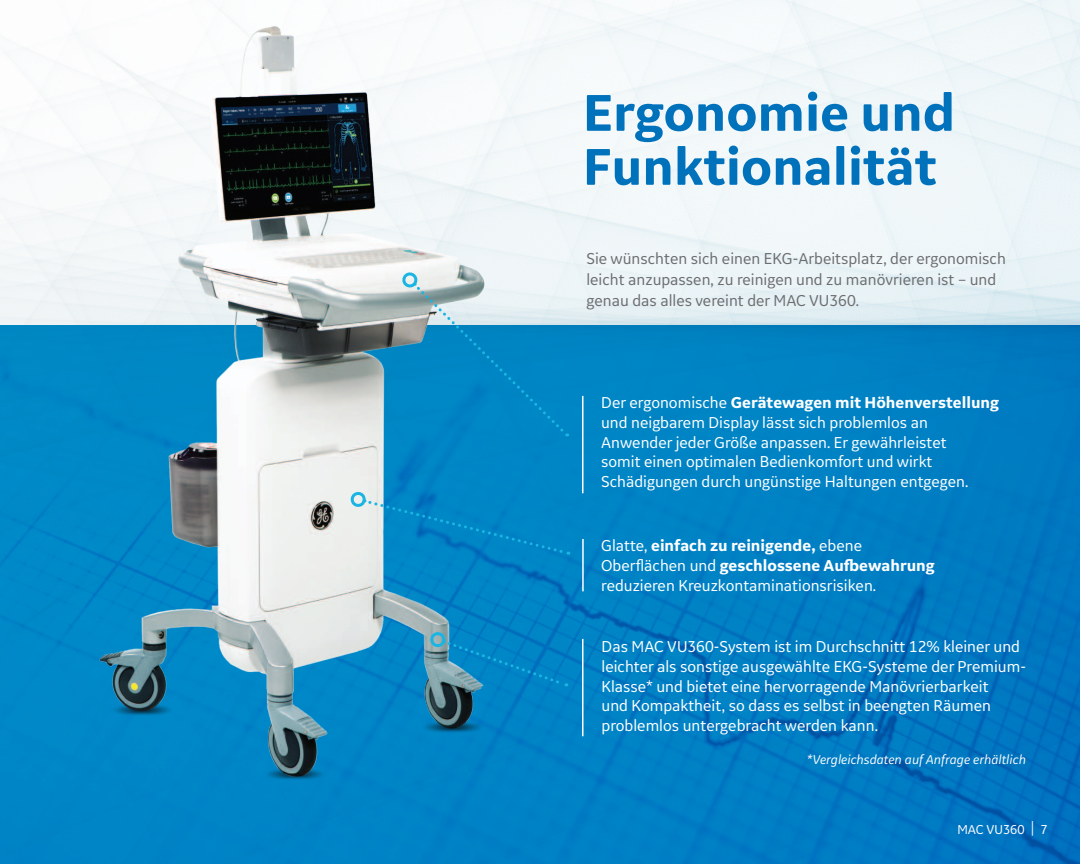
<style>
.page{position:relative;width:1080px;height:864px;background:#fff}
.page>*{position:absolute;margin:0;border:0;box-sizing:border-box;transform-origin:0 0}
.t1{font:700 54px/54px "GE Inspira Sans";color:#0072bc}
.t2{font:16.5px/19.8px "GE Inspira Sans";color:#fff}
.t3{font:16.5px/21px "GE Inspira Sans";color:#6c6d70}
.t4{font:italic 13.5px "GE Inspira Sans";color:#fff}
.t5{font:13.5px "GE Inspira Sans";color:#fff}
.s1{font-weight:700}
.s2{font-size:17.55px}
</style>
<div class="page">
<img style="left:0;top:0;width:1080px;height:326px">
<img style="left:0;top:326px;width:1080px;height:538px">
<img style="left:93px;top:19px;width:402px;height:791px">
<svg style="left:401px;top:273px;width:168px;height:164px;background:#45a1cb"></svg>
<hr style="left:582px;top:396px;width:2px;height:97px;background:#fff">
<svg style="left:348px;top:491px;width:221px;height:65px;background:#2494cb"></svg>
<svg style="left:427px;top:630px;width:140px;height:58px;background:#1c8abf"></svg>
<hr style="left:582px;top:539px;width:2px;height:52px;background:#fff">
<hr style="left:582px;top:639px;width:2px;height:97px;background:#fff">
<h1 class="t1" style="left:583px;top:84px;width:374px">Ergonomie und<br>Funktionalität</h1>
<p class="t3" style="left:586px;top:248px;width:421px">Sie wünschten sich einen EKG-Arbeitsplatz, der ergonomisch leicht anzupassen, zu reinigen und zu manövrieren ist – und genau das alles vereint der MAC VU360.</p>
<p class="t2" style="left:601px;top:392px;width:399px">Der ergonomische <span class="s1">Gerätewagen mit Höhenverstellung </span>und neigbarem Display lässt sich problemlos an Anwender jeder Größe anpassen. Er gewährleistet<br>somit einen optimalen Bedienkomfort und wirkt Schädigungen durch ungünstige Haltungen entgegen.</p>
<p class="t2" style="left:601px;top:535px;width:335px">Glatte, <span class="s1">einfach zu reinigende,</span> ebene<br>Oberflächen und <span class="s1">geschlossene Aufbewahrung </span>reduzieren Kreuzkontaminationsrisiken.</p>
<p class="t2" style="left:602px;top:636px;width:426px">Das MAC VU360-System ist im Durchschnitt 12% kleiner und leichter als sonstige ausgewählte EKG-Systeme der Premium-Klasse* und bietet eine hervorragende Manövrierbarkeit<br>und Kompaktheit, so dass es selbst in beengten Räumen problemlos untergebracht werden kann.</p>
<p class="t4" style="left:807px;top:751px;width:221px">*Vergleichsdaten auf Anfrage erhältlich</p>
<p class="t5" style="left:957px;top:821px;width:92px">MAC VU360 <span class="s2">|</span> 7</p>
</div>
